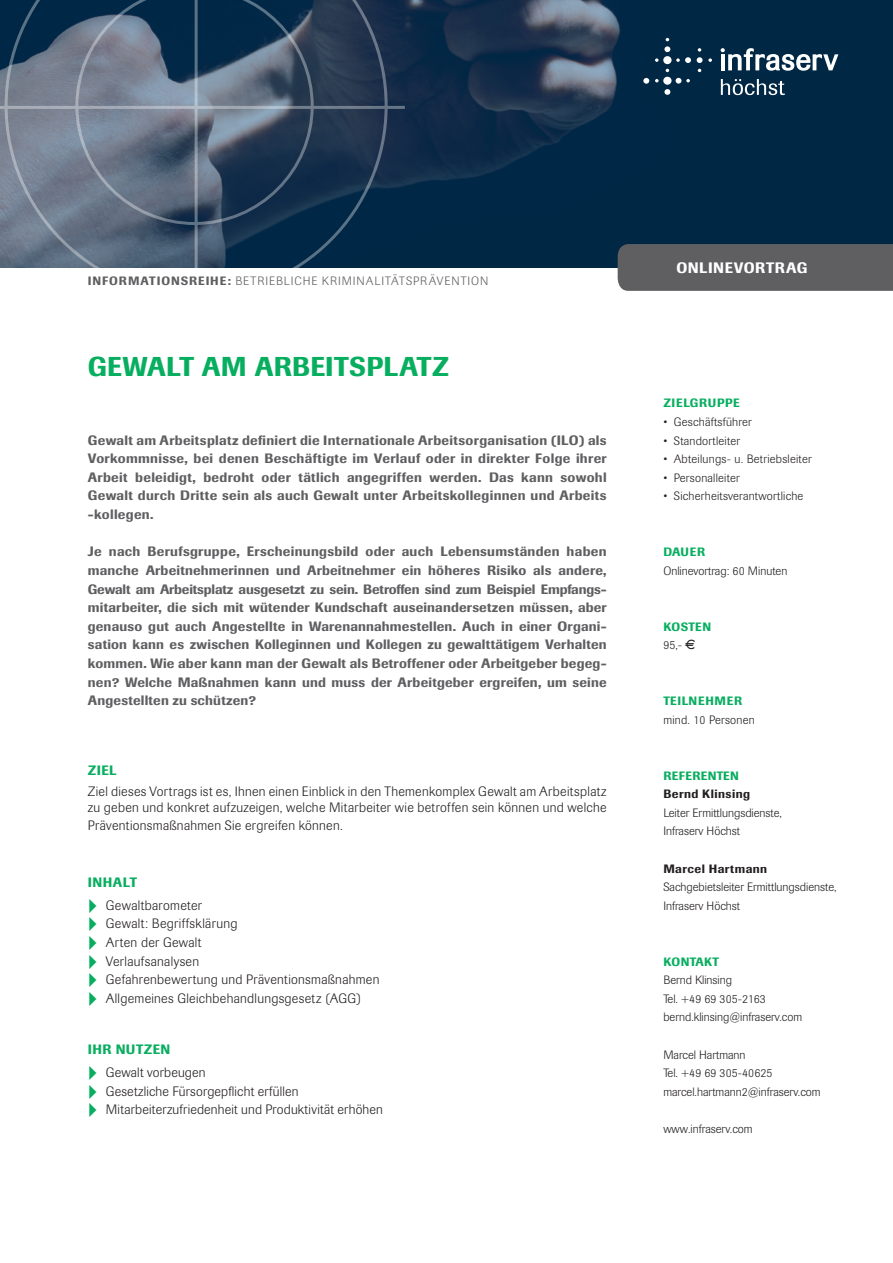
<style>
.page{position:relative;width:893px;height:1263px;background:#fff}
.page>*{position:absolute;margin:0;border:0;box-sizing:border-box;transform-origin:0 0}
.t1{font:500 27px "Imago";letter-spacing:.015em;color:#08ae60}
.t2{font:500 15px "Imago";letter-spacing:.035em;color:#fff}
.t3{font:500 13.5px/18.6px "Imago";letter-spacing:.02em;color:#5f5f62;text-align:justify}
.t4{font:300 13.5px/18.6px "Imago";letter-spacing:.02em;color:#231f20}
.t5{font:500 13.5px "Imago";letter-spacing:.03em;color:#08ae60}
.t6{font:300 12px/18.6px "Imago";color:#231f20}
.t7{font:300 12px "Imago";letter-spacing:.02em;color:#231f20}
.t8{font:300 12px "Imago";letter-spacing:.08em;color:#5f5f62}
.t9{font:500 12px "Imago";letter-spacing:.035em;color:#231f20}
.t10{font:500 12px/18.6px "Imago";letter-spacing:.04em;color:#08ae60}
.t11{font:500 12px "Imago";letter-spacing:.06em;color:#08ae60}
.t12{font:500 12px "Imago";letter-spacing:.02em;color:#08ae60}
.s1{font-weight:500}
.s2{font-weight:300;color:#231f20}
.s3{font-family:"Euro font";font-weight:400;color:#231f20}
</style>
<div class="page">
<svg style="left:0;top:0;width:893px;height:268px;background:#0a2c48"></svg>
<div style="left:618px;top:244px;width:275px;height:47px;background:#5f5f62"></div>
<hr style="left:0;top:106px;width:405px;height:3px;background:#fff">
<svg style="left:5px;top:0;width:383px;height:268px;background:#43576d"></svg>
<svg style="left:721px;top:48px;width:117px;height:23px"></svg>
<svg style="left:721px;top:79px;width:64px;height:16px"></svg>
<div style="left:663px;top:56px;width:9px;height:8px;background:#fff;border-radius:50%"></div>
<svg style="left:676px;top:57px;width:15px;height:6px"></svg>
<svg style="left:655px;top:58px;width:4px;height:4px"></svg>
<svg style="left:655px;top:79px;width:4px;height:3px"></svg>
<svg style="left:676px;top:78px;width:14px;height:6px"></svg>
<svg style="left:643px;top:78px;width:6px;height:6px"></svg>
<svg style="left:664px;top:89px;width:6px;height:6px"></svg>
<svg style="left:664px;top:38px;width:6px;height:14px"></svg>
<div style="left:663px;top:77px;width:9px;height:8px;background:#fff;border-radius:50%"></div>
<svg style="left:697px;top:48px;width:15px;height:15px"></svg>
<p class="t8" style="left:88px;top:274px;width:402px"><span class="s1">INFORMATIONSREIHE:</span> BETRIEBLICHE KRIMINALITÄTSPRÄVENTION</p>
<h1 class="t1" style="left:88px;top:351px;width:363px">GEWALT AM ARBEITSPLATZ</h1>
<p class="t3" style="left:88px;top:431px;width:520px">Gewalt am Arbeitsplatz definiert die Internationale Arbeitsorganisation (ILO) als Vorkommnisse, bei denen Beschäftigte im Verlauf oder in direkter Folge ihrer Arbeit beleidigt, bedroht oder tätlich angegriffen werden. Das kann sowohl Gewalt durch Dritte sein als auch Gewalt unter Arbeitskolleginnen und Arbeits -kollegen.</p>
<p class="t3" style="left:88px;top:542px;width:520px">Je nach Berufsgruppe, Erscheinungsbild oder auch Lebensumständen haben manche Arbeitnehmerinnen und Arbeitnehmer ein höheres Risiko als andere, Gewalt am Arbeitsplatz ausgesetzt zu sein. Betroffen sind zum Beispiel Empfangs&shy;mitarbeiter, die sich mit wütender Kundschaft auseinandersetzen müssen, aber genauso gut auch Angestellte in Warenannahmestellen. Auch in einer Organi&shy;sation kann es zwischen Kolleginnen und Kollegen zu gewalttätigem Verhalten kommen. Wie aber kann man der Gewalt als Betroffener oder Arbeitgeber begeg&shy;nen? Welche Maßnahmen kann und muss der Arbeitgeber ergreifen, um seine Angestellten zu schützen?</p>
<p class="t5" style="left:88px;top:762px;width:30px">ZIEL</p>
<p class="t4" style="left:88px;top:783px;width:520px;line-height:16.2px">Ziel dieses Vortrags ist es, Ihnen einen Einblick in den Themenkomplex Gewalt am Arbeitsplatz zu geben und konkret aufzuzeigen, welche Mitarbeiter wie betroffen sein können und welche</p>
<p class="t4" style="left:88px;top:816px;width:257px">Präventionsmaßnahmen Sie ergreifen können.</p>
<p class="t5" style="left:88px;top:874px;width:51px">INHALT</p>
<p class="t4" style="left:106px;top:896px;width:275px">Gewaltbarometer<br>Gewalt: Begriffsklärung<br>Arten der Gewalt<br>Verlaufsanalysen<br>Gefahrenbewertung und Präventionsmaßnahmen<br>Allgemeines Gleichbehandlungsgesetz (AGG)</p>
<p class="t5" style="left:88px;top:1041px;width:84px">IHR NUTZEN</p>
<p class="t4" style="left:106px;top:1063px;width:279px">Gewalt vorbeugen<br>Gesetzliche Fürsorgepflicht erfüllen<br>Mitarbeiterzufriedenheit und Produktivität erhöhen</p>
<p class="t2" style="left:676px;top:258px;width:133px">ONLINEVORTRAG</p>
<p class="t11" style="left:663px;top:396px;width:78px">ZIELGRUPPE</p>
<p class="t7" style="left:663px;top:415px;width:90px">• Geschäftsführer</p>
<p class="t7" style="left:663px;top:434px;width:78px">• Standortleiter</p>
<p class="t7" style="left:663px;top:452px;width:150px">• Abteilungs- u. Betriebsleiter</p>
<p class="t7" style="left:663px;top:471px;width:78px">• Personalleiter</p>
<p class="t7" style="left:663px;top:490px;width:142px">• Sicherheitsverantwortliche</p>
<p class="t10" style="left:663px;top:543px;width:43px">DAUER</p>
<p class="t6" style="left:663px;top:562px;width:126px">Onlinevortrag: 60 Minuten</p>
<p class="t10" style="left:663px;top:617px;width:49px">KOSTEN<br><span class="s2">95,-</span> <span class="s3">E</span></p>
<p class="t11" style="left:663px;top:694px;width:80px">TEILNEHMER</p>
<p class="t7" style="left:663px;top:713px;width:93px">mind. 10 Personen</p>
<p class="t10" style="left:663px;top:766px;width:77px">REFERENTEN</p>
<p class="t9" style="left:663px;top:787px;width:88px">Bernd Klinsing</p>
<p class="t6" style="left:663px;top:803px;width:120px">Leiter Ermittlungsdienste,<br>Infraserv Höchst</p>
<p class="t9" style="left:663px;top:861px;width:105px">Marcel Hartmann</p>
<p class="t6" style="left:663px;top:878px;width:175px">Sachgebietsleiter Ermittlungsdienste,<br>Infraserv Höchst</p>
<p class="t12" style="left:663px;top:954px;width:57px">KONTAKT</p>
<p class="t6" style="left:663px;top:971px;width:140px">Bernd Klinsing<br>Tel. +49 69 305-2163 bernd.klinsing@infraserv.com</p>
<p class="t6" style="left:663px;top:1045px;width:159px">Marcel Hartmann<br>Tel. +49 69 305-40625 marcel.hartmann2@infraserv.com</p>
<p class="t6" style="left:663px;top:1120px;width:91px">www.infraserv.com</p>
</div>
